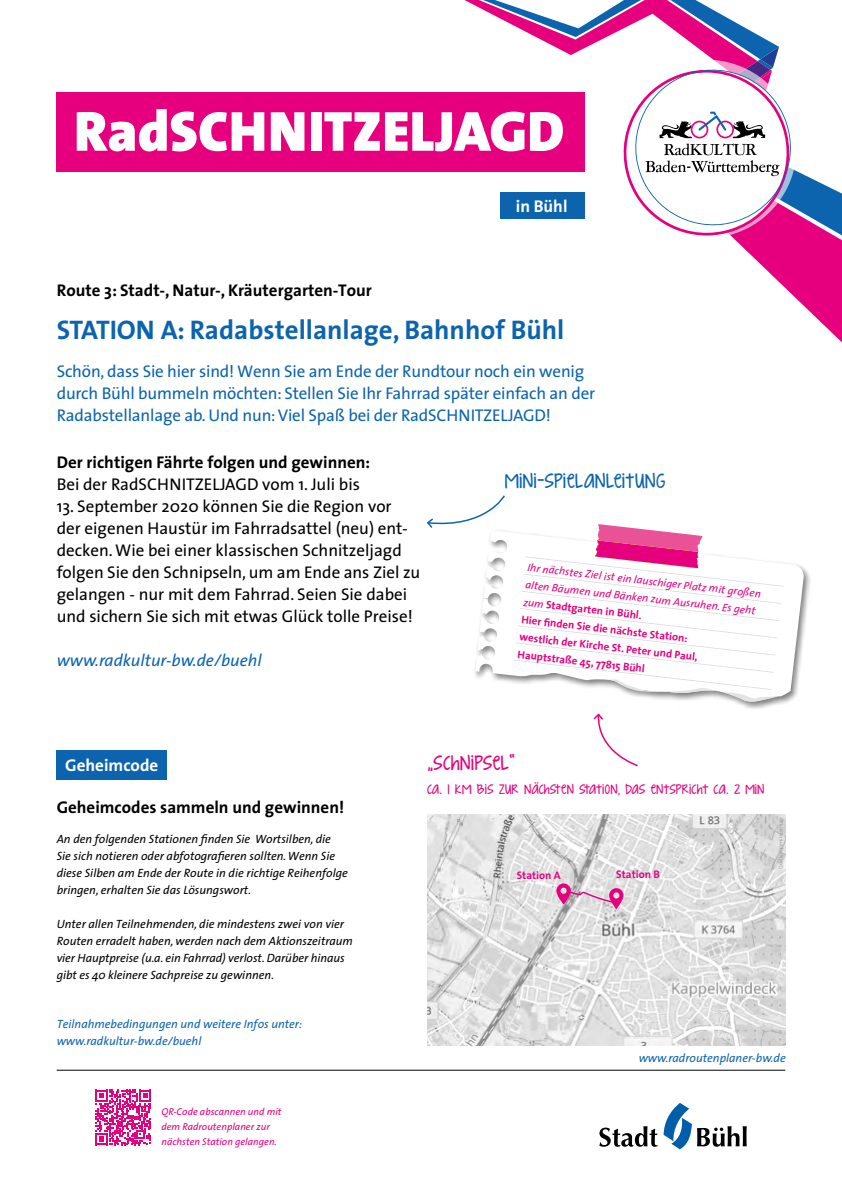
<style>
.page{position:relative;width:842px;height:1191px;background:#fff}
.page>*{position:absolute;margin:0;border:0;box-sizing:border-box;transform-origin:0 0}
.t1{font:900 57px "The Sans";color:#fff}
.t2{font:700 27px "The Sans";color:#0c64af}
.t3{font:27px "KG Strawberry Limeade";color:#0c64af}
.t4{font:27px "KG Strawberry Limeade";color:#e6007d}
.t5{font:18px "KG Strawberry Limeade";color:#e6007d}
.t6{font:700 17.1px "The Sans";color:#fff}
.t7{font:17px/22px "The Sans";color:#000}
.t8{font:17px/22px "The Sans";letter-spacing:-.01em;color:#0c64af}
.t9{font:700 17px "The Sans";color:#000}
.t10{font:italic 17px "The Sans";color:#0c64af}
.t11{font:700 17px "The Sans";color:#fff}
.t12{font:italic 12px/17px "The Sans";color:#000}
.t13{font:italic 12px "The Sans";color:#0c64af}
.t14{font:italic 11px/17.3px "The Sans";color:#e6007d}
.t15{font:700 11px "The Sans";color:#e6007d}
.t16{font:italic 10px/15px "The Sans";color:#e6007d}
.t17{font:5px "The Sans";color:#9d9d9c}
.s1{font-weight:700;font-style:normal}
</style>
<div class="page">
<svg style="left:464px;top:0;width:378px;height:342px"></svg>
<img style="left:427px;top:814px;width:358px;height:231px">
<svg style="left:593px;top:713px;width:45px;height:54px"></svg>
<hr style="left:57px;top:1070px;width:728px;height:1px;background:#000">
<div style="left:57px;top:92px;width:528px;height:80px;background:#e6007d"></div>
<div style="left:472px;top:528px;width:339px;height:182px;background:#000;opacity:.5"></div>
<svg style="left:475px;top:530px;width:329px;height:176px"></svg>
<svg style="left:426px;top:495px;width:357px;height:207px"></svg>
<svg style="left:96px;top:1089px;width:55px;height:56px"></svg>
<div style="left:500px;top:192px;width:85px;height:27px;background:#0c64af"></div>
<svg style="left:599px;top:1126px;width:58px;height:20px"></svg>
<svg style="left:664px;top:1103px;width:83px;height:46px"></svg>
<svg style="left:556px;top:883px;width:67px;height:26px;background:#dba5c2"></svg>
<div style="left:57px;top:750px;width:110px;height:30px;background:#0c64af"></div>
<p class="t1" style="left:74px;top:83px;width:492px">RadSCHNITZELJAGD</p>
<p class="t9" style="left:57px;top:276px;width:317px">Route 3: Stadt-, Natur-, Kräutergarten-Tour</p>
<p class="t11" style="left:516px;top:192px;width:53px">in Bühl</p>
<p class="t2" style="left:57px;top:307px;width:509px">STATION A: Radabstellanlage, Bahnhof Bühl</p>
<p class="t8" style="left:57px;top:360px;width:540px">Schön, dass Sie hier sind! Wenn Sie am Ende der Rundtour noch ein wenig durch Bühl bummeln möchten: Stellen Sie Ihr Fahrrad später einfach an der<br>Radabstellanlage ab. Und nun: Viel Spaß bei der RadSCHNITZELJAGD!</p>
<p class="t9" style="left:57px;top:448px;width:315px">Der richtigen Fährte folgen und gewinnen:</p>
<p class="t7" style="left:57px;top:473px;width:305px">Bei der RadSCHNITZELJAGD vom 1. Juli bis</p>
<p class="t7" style="left:57px;top:495px;width:365px">13. September 2020 können Sie die Region vor<br>der eigenen Haustür im Fahrradsattel (neu) ent&shy;decken. Wie bei einer klassischen Schnitzeljagd folgen Sie den Schnipseln, um am Ende ans Ziel zu gelangen - nur mit dem Fahrrad. Seien Sie dabei und sichern Sie sich mit etwas Glück tolle Preise!</p>
<p class="t10" style="left:57px;top:646px;width:207px">www.radkultur-bw.de/buehl</p>
<p class="t3" style="left:505px;top:458px;width:162px">mini-spielanleitung</p>
<p class="t14" style="left:528px;top:559px;width:237px;rotate:6deg">Ihr nächstes Ziel ist ein lauschiger Platz mit großen alten Bäumen und Bänken zum Ausruhen. Es geht zum <span class="s1">Stadtgarten in Bühl.</span></p>
<p class="t15" style="left:522px;top:611px;width:168px;rotate:6deg">Hier fi nden Sie die nächste Station:</p>
<p class="t15" style="left:520px;top:628px;width:181px;rotate:6deg">westlich der Kirche St. Peter und Paul,</p>
<p class="t15" style="left:518px;top:645px;width:130px;rotate:6deg">Hauptstraße 45, 77815 Bühl</p>
<p class="t6" style="left:65px;top:751px;width:95px">Geheimcode</p>
<p class="t4" style="left:427px;top:740px;width:90px">„schnipsel“</p>
<p class="t5" style="left:427px;top:774px;width:339px">ca. 1 km bis zur nächsten station, das entspricht ca. 2 min</p>
<p class="t9" style="left:57px;top:792px;width:289px">Geheimcodes sammeln und gewinnen!</p>
<p class="t12" style="left:57px;top:830px;width:293px">An den folgenden Stationen finden Sie Wortsilben, die Sie sich notieren oder abfotografieren sollten. Wenn Sie diese Silben am Ende der Route in die richtige Reihenfolge bringen, erhalten Sie das Lösungswort.</p>
<p class="t12" style="left:57px;top:915px;width:298px">Unter allen Teilnehmenden, die mindestens zwei von vier Routen erradelt haben, werden nach dem Aktionszeitraum vier Hauptpreise (u.a. ein Fahrrad) verlost. Darüber hinaus gibt es 40 kleinere Sachpreise zu gewinnen.</p>
<p class="t15" style="left:517px;top:866px;width:46px">Station A</p>
<p class="t15" style="left:616px;top:864px;width:45px">Station B</p>
<p class="t17" style="left:777px;top:868px;width:52px;rotate:-90deg">Quelle: Openstreetmap</p>
<p class="t13" style="left:57px;top:1014px;width:247px">Teilnahmebedingungen und weitere Infos unter:</p>
<p class="t13" style="left:57px;top:1031px;width:146px">www.radkultur-bw.de/buehl</p>
<p class="t16" style="left:161px;top:1104px;width:122px">QR-Code abscannen und mit dem Radroutenplaner zur nächsten Station gelangen.</p>
<p class="t13" style="left:639px;top:1047px;width:149px">www.radroutenplaner-bw.de</p>
</div>
